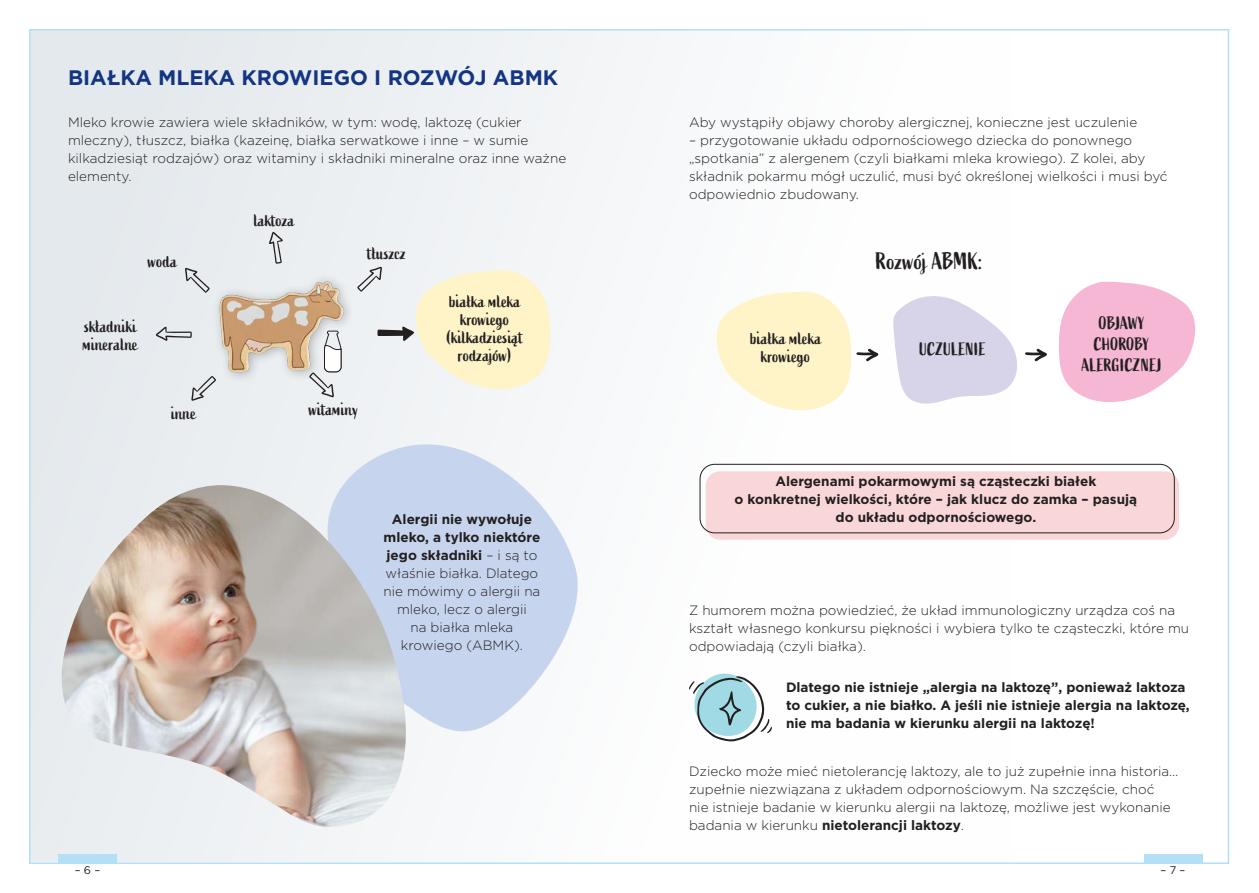
<style>
.page{position:relative;width:1259px;height:893px;background:#fff}
.page>*{position:absolute;margin:0;border:0;box-sizing:border-box;transform-origin:0 0}
.t1{font:24px "Active";letter-spacing:-.005em;color:#231f20}
.t2{font:700 21px "Gotham";color:#133583}
.t3{font:18px/18px "Active";color:#231f20;text-align:center}
.t4{font:300 13.5px/18px "Gotham";color:#231f20}
.t5{font:700 13.5px/18px "Gotham";color:#231f20;text-align:center}
.t6{font:11.1px "Gotham";color:#231f20}
.s1{font-weight:700}
</style>
<div class="page">
<div style="left:30px;top:30px;width:981px;height:832px;background:linear-gradient(to right,#e4e9ed,#fff)"></div>
<div style="left:58px;top:855px;width:59px;height:8px;background:#b3dff7"></div>
<div style="left:1143px;top:855px;width:59px;height:8px;background:#b3dff7"></div>
<svg style="left:890px;top:290px;width:127px;height:114px"></svg>
<svg style="left:1059px;top:282px;width:137px;height:120px"></svg>
<svg style="left:706px;top:291px;width:172px;height:121px"></svg>
<svg style="left:1025px;top:348px;width:22px;height:14px"></svg>
<svg style="left:156px;top:327px;width:36px;height:14px"></svg>
<svg style="left:269px;top:232px;width:14px;height:32px"></svg>
<svg style="left:185px;top:268px;width:25px;height:25px"></svg>
<svg style="left:191px;top:376px;width:25px;height:25px"></svg>
<svg style="left:357px;top:267px;width:193px;height:123px"></svg>
<div style="left:705px;top:471px;width:474px;height:69px;background:#f9d7d9;border-radius:15px"></div>
<div style="left:699px;top:464px;width:475px;height:69px;border:1px solid #231f20;border-radius:15px"></div>
<svg style="left:689px;top:670px;width:83px;height:75px"></svg>
<svg style="left:323px;top:443px;width:267px;height:300px;fill:#c6d5ed"></svg>
<img style="left:60px;top:485px;width:347px;height:344px">
<div style="left:212px;top:274px;width:142px;height:109px;background:#ebeff2"></div>
<img style="left:213px;top:279px;width:134px;height:105px">
<svg style="left:309px;top:329px;width:33px;height:68px"></svg>
<p class="t2" style="left:68px;top:63px;width:492px">BIAŁKA MLEKA KROWIEGO I ROZWÓJ ABMK</p>
<p class="t4" style="left:68px;top:113px;width:500px">Mleko krowie zawiera wiele składników, w tym: wodę, laktozę (cukier mleczny), tłuszcz, białka (kazeinę, białka serwatkowe i inne – w sumie kilkadziesiąt rodzajów) oraz witaminy i składniki mineralne oraz inne ważne elementy.</p>
<p class="t4" style="left:689px;top:113px;width:450px">Aby wystąpiły objawy choroby alergicznej, konieczne jest uczulenie</p>
<p class="t4" style="left:689px;top:131px;width:480px">– przygotowanie układu odpornościowego dziecka do ponownego „spotkania” z alergenem (czyli białkami mleka krowiego). Z kolei, aby składnik pokarmu mógł uczulić, musi być określonej wielkości i musi być odpowiednio zbudowany.</p>
<p class="t3" style="left:254px;top:212px;width:42px">laktoza</p>
<p class="t3" style="left:83px;top:318px;width:57px;text-align:left">składniki mineralne</p>
<p class="t3" style="left:367px;top:245px;width:40px">tłuszcz</p>
<p class="t3" style="left:148px;top:252px;width:30px">woda</p>
<p class="t1" style="left:876px;top:247px;width:108px">Rozwój ABMK:</p>
<p class="t3" style="left:447px;top:293px;width:78px">białka mleka krowiego (kilkadziesiąt rodzajów)</p>
<p class="t3" style="left:750px;top:330px;width:73px">białka mleka krowiego</p>
<p class="t3" style="left:919px;top:341px;width:68px">UCZULENIE</p>
<p class="t3" style="left:172px;top:404px;width:26px">inne</p>
<p class="t3" style="left:309px;top:401px;width:51px">witaminy</p>
<p class="t3" style="left:1081px;top:313px;width:81px;line-height:21px">OBJAWY<br>CHOROBY<br>ALERGICZNEJ</p>
<p class="t4" style="left:383px;top:509px;width:158px;text-align:center"><span class="s1">Alergii nie wywołuje mleko, a tylko niektóre jego składniki</span> – i są to właśnie białka. Dlatego nie mówimy o alergii na mleko, lecz o alergii<br>na białka mleka krowiego (ABMK).</p>
<p class="t5" style="left:734px;top:472px;width:404px">Alergenami pokarmowymi są cząsteczki białek<br>o konkretnej wielkości, które – jak klucz do zamka – pasują do układu odpornościowego.</p>
<p class="t4" style="left:689px;top:600px;width:501px">Z humorem można powiedzieć, że układ immunologiczny urządza coś na kształt własnego konkursu piękności i wybiera tylko te cząsteczki, które mu odpowiadają (czyli białka).</p>
<p class="t5" style="left:786px;top:678px;width:405px;text-align:left">Dlatego nie istnieje „alergia na laktozę”, ponieważ laktoza to cukier, a nie białko. A jeśli nie istnieje alergia na laktozę, nie ma badania w kierunku alergii na laktozę!</p>
<p class="t4" style="left:689px;top:762px;width:491px">Dziecko może mieć nietolerancję laktozy, ale to już zupełnie inna historia… zupełnie niezwiązana z układem odpornościowym. Na szczęście, choć<br>nie istnieje badanie w kierunku alergii na laktozę, możliwe jest wykonanie badania w kierunku <span class="s1">nietolerancji laktozy</span>.</p>
<p class="t6" style="left:75px;top:863px;width:27px">– 6 –</p>
<p class="t6" style="left:1160px;top:863px;width:26px">– 7 –</p>
</div>
